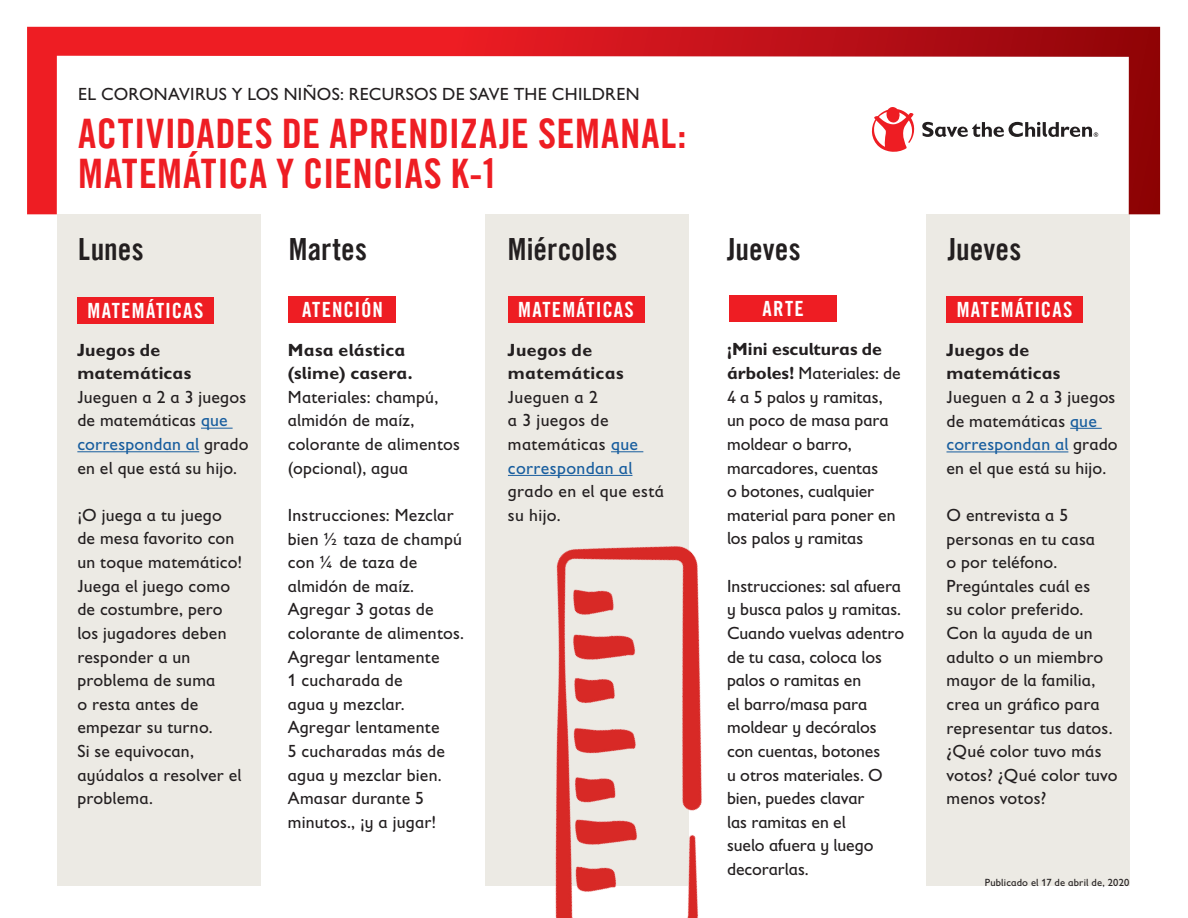
<style>
.page{position:relative;width:1188px;height:918px;background:#fff}
.page>*{position:absolute;margin:0;border:0;box-sizing:border-box;transform-origin:0 0}
.t1{font:40.8px/40.8px "Trade Gothic LT Com Bd Cn 20";letter-spacing:.01em;color:#ee1d23}
.t2{font:30.6px "Trade Gothic LT Com Bd Cn 20";letter-spacing:.005em;color:#231f20}
.t3{font:21px "Trade Gothic LT Com Bd Cn 20";letter-spacing:.055em;color:#fff}
.t4{font:17.7px/23.5px "Gill Sans Infant Std";letter-spacing:.01em;color:#231f20}
.t5{font:700 17.7px/23.5px "Gill Sans Infant Std";letter-spacing:.015em;color:#231f20}
.t6{font:10.5px "Gill Sans Infant Std";letter-spacing:.02em;color:#231f20}
.s1{color:#175d9e}
.s2{font-weight:700}
</style>
<div class="page">
<div style="left:58px;top:214px;width:203px;height:672px;background:#eceae4"></div>
<div style="left:485px;top:214px;width:204px;height:672px;background:#eceae4"></div>
<div style="left:926px;top:214px;width:203px;height:672px;background:#eceae4"></div>
<svg style="left:27px;top:27px;width:1133px;height:187px"></svg>
<hr style="left:201px;top:428px;width:32px;height:1px;background:#175d9e">
<hr style="left:77px;top:451px;width:122px;height:1px;background:#175d9e">
<svg style="left:872px;top:107px;width:44px;height:45px"></svg>
<svg style="left:922px;top:122px;width:176px;height:15px"></svg>
<img style="left:507px;top:451px;width:195px;height:467px">
<hr style="left:1070px;top:428px;width:32px;height:1px;background:#175d9e">
<hr style="left:946px;top:451px;width:122px;height:1px;background:#175d9e">
<div style="left:77px;top:297px;width:137px;height:27px;background:#ee1d23"></div>
<div style="left:288px;top:296px;width:108px;height:27px;background:#ee1d23"></div>
<div style="left:729px;top:295px;width:108px;height:27px;background:#ee1d23"></div>
<div style="left:508px;top:296px;width:136px;height:27px;background:#ee1d23"></div>
<div style="left:946px;top:296px;width:137px;height:27px;background:#ee1d23"></div>
<p class="t4" style="left:78px;top:82px;width:563px">EL CORONAVIRUS Y LOS NIÑOS: RECURSOS DE SAVE THE CHILDREN</p>
<h1 class="t1" style="left:78px;top:112px;width:610px">ACTIVIDADES DE APRENDIZAJE SEMANAL:<br>MATEMÁTICA Y CIENCIAS K-1</h1>
<h2 class="t2" style="left:78px;top:231px;width:67px">Lunes</h2>
<h2 class="t2" style="left:289px;top:231px;width:80px">Martes</h2>
<h2 class="t2" style="left:508px;top:231px;width:111px">Miércoles</h2>
<h2 class="t2" style="left:727px;top:231px;width:75px">Jueves</h2>
<h2 class="t2" style="left:948px;top:231px;width:75px">Jueves</h2>
<p class="t3" style="left:88px;top:298px;width:117px">MATEMÁTICAS</p>
<p class="t3" style="left:302px;top:297px;width:82px">ATENCIÓN</p>
<p class="t3" style="left:518px;top:297px;width:117px">MATEMÁTICAS</p>
<p class="t3" style="left:763px;top:296px;width:43px">ARTE</p>
<p class="t3" style="left:957px;top:297px;width:117px">MATEMÁTICAS</p>
<p class="t5" style="left:77px;top:338px;width:115px">Juegos de matemáticas</p>
<p class="t4" style="left:77px;top:385px;width:173px">Jueguen a 2 a 3 juegos de matemáticas <span class="s1">que correspondan al</span> grado en el que está su hijo.</p>
<p class="t4" style="left:77px;top:503px;width:166px">¡O juega a tu juego de mesa favorito con un toque matemático!<br>Juega el juego como de costumbre, pero los jugadores deben responder a un problema de suma<br>o resta antes de empezar su turno.<br>Si se equivocan, ayúdalos a resolver el problema.</p>
<p class="t5" style="left:288px;top:338px;width:126px">Masa elástica (slime) casera.</p>
<p class="t4" style="left:288px;top:385px;width:174px">Materiales: champú, almidón de maíz, colorante de alimentos (opcional), agua</p>
<p class="t4" style="left:288px;top:503px;width:178px">Instrucciones: Mezclar bien ½ taza de champú con ¼ de taza de almidón de maíz.<br>Agregar 3 gotas de colorante de alimentos.<br>Agregar lentamente<br>1 cucharada de<br>agua y mezclar.<br>Agregar lentamente<br>5 cucharadas más de agua y mezclar bien.<br>Amasar durante 5 minutos., ¡y a jugar!</p>
<p class="t5" style="left:508px;top:338px;width:117px">Juegos de matemáticas</p>
<p class="t4" style="left:508px;top:385px;width:132px">Jueguen a 2<br>a 3 juegos de matemáticas <span class="s1">que correspondan al</span></p>
<p class="t4" style="left:508px;top:479px;width:158px">grado en el que está su hijo.</p>
<p class="t4" style="left:727px;top:338px;width:175px"><span class="s2">¡Mini esculturas de árboles!</span> Materiales: de<br>4 a 5 palos y ramitas, un poco de masa para moldear o barro, marcadores, cuentas<br>o botones, cualquier material para poner en los palos y ramitas</p>
<p class="t4" style="left:727px;top:574px;width:179px">Instrucciones: sal afuera y busca palos y ramitas.<br>Cuando vuelvas adentro de tu casa, coloca los palos o ramitas en<br>el barro/masa para moldear y decóralos con cuentas, botones<br>u otros materiales. O bien, puedes clavar<br>las ramitas en el<br>suelo afuera y luego decorarlas.</p>
<p class="t5" style="left:946px;top:338px;width:115px">Juegos de matemáticas</p>
<p class="t4" style="left:946px;top:385px;width:173px">Jueguen a 2 a 3 juegos de matemáticas <span class="s1">que correspondan al</span> grado en el que está su hijo.</p>
<p class="t4" style="left:946px;top:503px;width:173px">O entrevista a 5 personas en tu casa<br>o por teléfono.<br>Pregúntales cuál es<br>su color preferido.<br>Con la ayuda de un adulto o un miembro mayor de la familia, crea un gráfico para representar tus datos. ¿Qué color tuvo más votos? ¿Qué color tuvo menos votos?</p>
<p class="t6" style="left:985px;top:876px;width:146px">Publicado el 17 de abril de, 2020</p>
</div>
